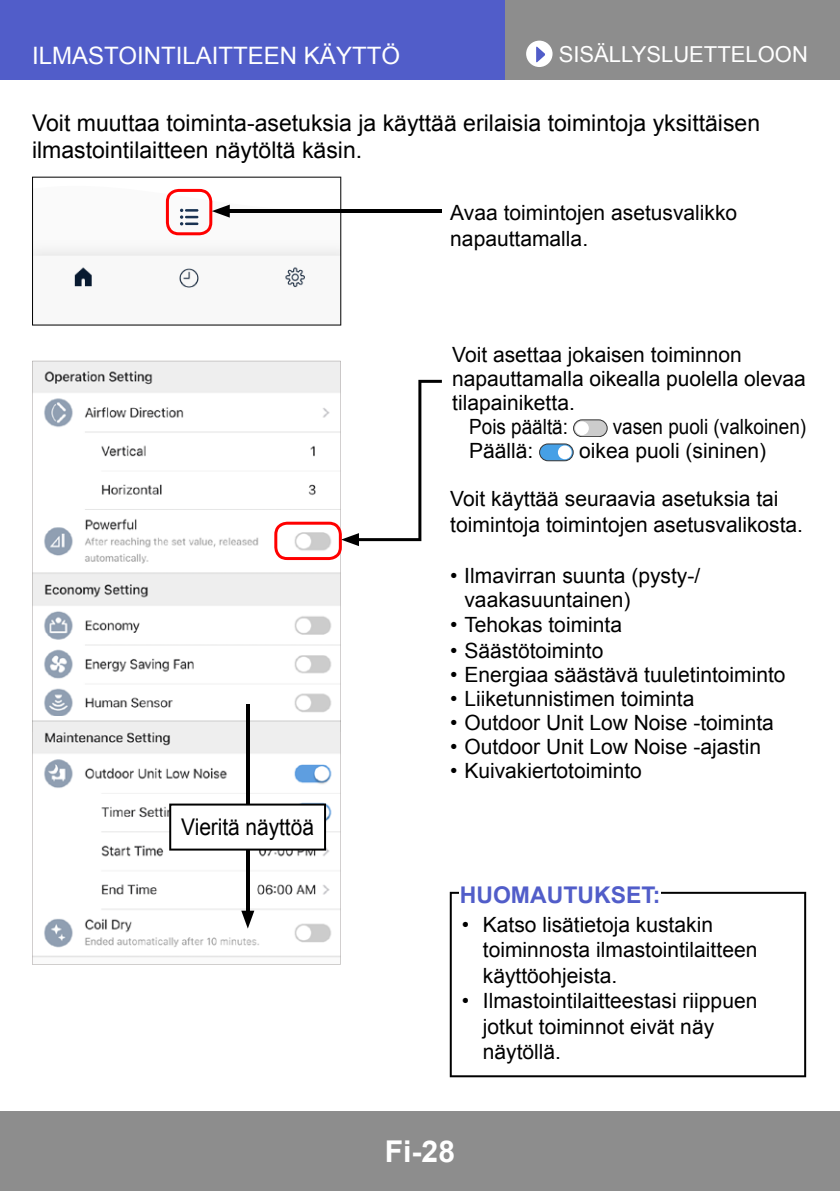
<style>
.page{position:relative;width:840px;height:1191px;background:#fff}
.page>*{position:absolute;margin:0;border:0;box-sizing:border-box;transform-origin:0 0}
.t1{font:700 30px "Arial";color:#fff}
.t2{font:24px "Arial";color:#fff}
.t3{font:23px/27px "Arial";color:#000}
.t4{font:23px "Arial";color:#000;scale:.91 1}
.t5{font:700 23px "Arial";color:#515dc9}
.t6{font:22px "Arial";color:#fff}
.t7{font:21px/25.6px "Arial";color:#000}
.t8{font:21px "Arial";color:#000;scale:.9 1}
</style>
<div class="page">
<div style="left:0;top:0;width:839px;height:79px;background:#8d8d8d"></div>
<div style="left:0;top:1111px;width:839px;height:80px;background:#8d8d8d"></div>
<div style="left:526px;top:41px;width:26px;height:26px;background:#fff;border-radius:50%"></div>
<svg style="left:536px;top:46px;width:9px;height:17px"></svg>
<div style="left:0;top:0;width:503px;height:79px;background:#515dc9"></div>
<div style="left:573px;top:419px;width:34px;height:18px;background:#ccc;border:1px solid #333;border-radius:8px"></div>
<div style="left:574px;top:421px;width:14px;height:14px;background:#fff;border-radius:50%"></div>
<div style="left:539px;top:444px;width:34px;height:17px;background:#46a0e6;border:1px solid #333;border-radius:8px"></div>
<div style="left:557px;top:445px;width:14px;height:14px;background:#fff;border-radius:50%"></div>
<svg style="left:449px;top:891px;width:356px;height:186px"></svg>
<div style="left:459px;top:882px;width:201px;height:23px;background:#fff"></div>
<svg style="left:32px;top:177px;width:309px;height:148px"></svg>
<hr style="left:224px;top:210px;width:217px;height:3px;background:#000">
<svg style="left:32px;top:179px;width:308px;height:59px"></svg>
<svg style="left:32px;top:361px;width:308px;height:603px"></svg>
<hr style="left:246px;top:704px;width:3px;height:212px;background:#000">
<svg style="left:241px;top:910px;width:13px;height:18px"></svg>
<svg style="left:169px;top:803px;width:157px;height:47px"></svg>
<svg style="left:274px;top:380px;width:167px;height:180px"></svg>
<p class="t2" style="left:32px;top:39px;width:369px">ILMASTOINTILAITTEEN KÄYTTÖ</p>
<p class="t6" style="left:558px;top:40px;width:251px">SISÄLLYSLUETTELOON</p>
<p class="t3" style="left:32px;top:110px;width:729px">Voit muuttaa toiminta-asetuksia ja käyttää erilaisia toimintoja yksittäisen ilmastointilaitteen näytöltä käsin.</p>
<p class="t7" style="left:450px;top:200px;width:288px">Avaa toimintojen asetusvalikko napauttamalla.</p>
<p class="t4" style="left:181px;top:812px;width:147px">Vieritä näyttöä</p>
<p class="t7" style="left:452px;top:342px;width:291px">Voit asettaa jokaisen toiminnon</p>
<p class="t7" style="left:452px;top:366px;width:355px">napauttamalla oikealla puolella olevaa</p>
<p class="t7" style="left:452px;top:390px;width:124px">tilapainiketta.</p>
<p class="t8" style="left:469px;top:413px;width:111px">Pois päältä:</p>
<p class="t8" style="left:612px;top:413px;width:216px">vasen puoli (valkoinen)</p>
<p class="t7" style="left:469px;top:438px;width:66px">Päällä:</p>
<p class="t7" style="left:579px;top:438px;width:188px">oikea puoli (sininen)</p>
<p class="t7" style="left:450px;top:486px;width:354px">Voit käyttää seuraavia asetuksia tai toimintoja toimintojen asetusvalikosta.</p>
<p class="t7" style="left:464px;top:563px;width:237px;line-height:24px;text-indent:-14px">• Ilmavirran suunta (pysty-/ vaakasuuntainen)</p>
<p class="t7" style="left:450px;top:612px;width:173px">• Tehokas toiminta</p>
<p class="t7" style="left:450px;top:638px;width:154px">• Säästötoiminto</p>
<p class="t7" style="left:450px;top:662px;width:336px">• Energiaa säästävä tuuletintoiminto</p>
<p class="t7" style="left:450px;top:686px;width:245px">• Liiketunnistimen toiminta</p>
<p class="t7" style="left:450px;top:710px;width:325px">• Outdoor Unit Low Noise -toiminta</p>
<p class="t7" style="left:450px;top:734px;width:312px">• Outdoor Unit Low Noise -ajastin</p>
<p class="t7" style="left:450px;top:758px;width:193px">• Kuivakiertotoiminto</p>
<p class="t5" style="left:459px;top:879px;width:202px">HUOMAUTUKSET:</p>
<p class="t7" style="left:482px;top:912px;width:276px;text-indent:-21px">• Katso lisätietoja kustakin toiminnosta ilmastointilaitteen käyttöohjeista.</p>
<p class="t7" style="left:482px;top:988px;width:276px;text-indent:-21px">• Ilmastointilaitteestasi riippuen jotkut toiminnot eivät näy näytöllä.</p>
<h1 class="t1" style="left:385px;top:1131px;width:72px">Fi-28</h1>
</div>
